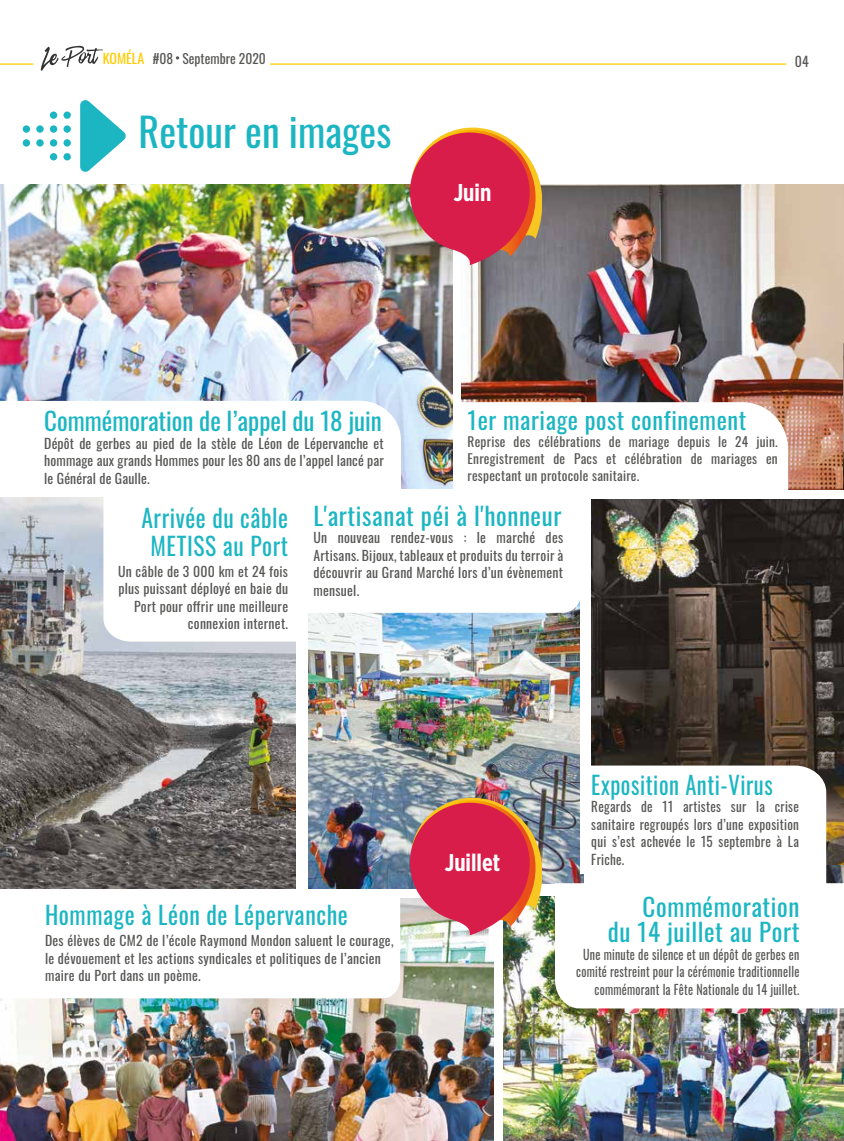
<style>
.page{position:relative;width:844px;height:1141px;background:#fff}
.page>*{position:absolute;margin:0;border:0;box-sizing:border-box;transform-origin:0 0}
.t1{font:40px "Oswald";color:#1cb6c3}
.t2{font:25px/25px "Oswald";letter-spacing:.025em;color:#1cb6c3;text-align:right}
.t3{font:25px "Oswald";color:#1cb6c3}
.t4{font:25px/27.5px "Oswald";letter-spacing:.025em;color:#1cb6c3;text-align:center;scale:.94 1}
.t5{font:25px "Oswald";letter-spacing:.025em;color:#1cb6c3;scale:.95 1}
.t6{font:25px "Oswald";letter-spacing:.025em;color:#1cb6c3;scale:.9 1}
.t7{font:24.25px "Oswald";letter-spacing:.025em;color:#1cb6c3}
.t8{font:700 24.25px "Gotham X Narrow";color:#fff}
.t9{font:13.88px "Oswald";color:#575756}
.t10{font:13.75px/17.5px "Oswald";letter-spacing:.02em;color:#575756;text-align:justify}
.t11{font:13.75px/17.5px "Oswald";letter-spacing:.02em;color:#575756;text-align:right;scale:.87 1}
.t12{font:13.75px/17.5px "Oswald";letter-spacing:.02em;color:#575756;text-align:justify;scale:.95 1}
.t13{font:13.5px "Oswald";color:#575756}
.t14{font:13.38px/17px "Oswald";letter-spacing:.02em;color:#575756;text-align:justify}
.s1{font-size:13.88px;color:#fc0}
</style>
<div class="page">
<hr style="left:262px;top:63px;width:524px;height:2px;background:#fc0">
<hr style="left:0;top:63px;width:33px;height:2px;background:#fc0">
<div style="left:153px;top:48px;width:116px;height:19px;background:#fff"></div>
<svg style="left:41px;top:46px;width:62px;height:25px"></svg>
<svg style="left:176px;top:56px;width:3px;height:4px"></svg>
<img style="left:0;top:642px;width:296px;height:247px">
<img style="left:308px;top:642px;width:272px;height:247px">
<img style="left:461px;top:184px;width:382px;height:306px">
<img style="left:503px;top:896px;width:340px;height:245px">
<img style="left:843px;top:344px;width:1px;height:280px">
<img style="left:0;top:898px;width:493px;height:243px">
<img style="left:0;top:185px;width:452px;height:216px">
<img style="left:591px;top:499px;width:252px;height:267px">
<svg style="left:80px;top:100px;width:46px;height:72px"></svg>
<div style="left:63px;top:111px;width:8px;height:8px;background:#1cb6c3;border-radius:50%"></div>
<div style="left:63px;top:125px;width:8px;height:8px;background:#1cb6c3;border-radius:50%"></div>
<div style="left:63px;top:139px;width:8px;height:8px;background:#1cb6c3;border-radius:50%"></div>
<div style="left:63px;top:153px;width:8px;height:7px;background:#1cb6c3;border-radius:50%"></div>
<div style="left:50px;top:111px;width:7px;height:8px;background:#1cb6c3;border-radius:50%"></div>
<div style="left:50px;top:125px;width:7px;height:8px;background:#1cb6c3;border-radius:50%"></div>
<div style="left:50px;top:139px;width:7px;height:8px;background:#1cb6c3;border-radius:50%"></div>
<div style="left:50px;top:153px;width:7px;height:7px;background:#1cb6c3;border-radius:50%"></div>
<div style="left:36px;top:125px;width:8px;height:8px;background:#1cb6c3;border-radius:50%"></div>
<div style="left:36px;top:139px;width:8px;height:8px;background:#1cb6c3;border-radius:50%"></div>
<div style="left:23px;top:125px;width:7px;height:8px;background:#1cb6c3;border-radius:50%"></div>
<div style="left:23px;top:139px;width:7px;height:8px;background:#1cb6c3;border-radius:50%"></div>
<svg style="left:409px;top:128px;width:133px;height:137px;background:#d35261"></svg>
<svg style="left:0;top:898px;width:400px;height:100px"></svg>
<div style="left:490px;top:884px;width:353px;height:12px;background:#fff"></div>
<img style="left:0;top:401px;width:788px;height:241px">
<img style="left:409px;top:798px;width:133px;height:137px">
<svg style="left:555px;top:766px;width:289px;height:242px"></svg>
<p class="t13" style="left:103px;top:46px;width:164px"><span class="s1">KOMÉLA</span> #08 Septembre 2020</p>
<p class="t9" style="left:794px;top:49px;width:15px">04</p>
<h1 class="t1" style="left:139px;top:96px;width:254px">Retour en images</h1>
<h3 class="t8" style="left:453px;top:178px;width:39px">Juin</h3>
<h2 class="t3" style="left:44px;top:399px;width:339px">Commémoration de l’appel du 18 juin</h2>
<p class="t10" style="left:44px;top:433px;width:341px">Dépôt de gerbes au pied de la stèle de Léon de Lépervanche et hommage aux grands Hommes pour les 80 ans de l’appel lancé par le Général de Gaulle.</p>
<h3 class="t7" style="left:467px;top:399px;width:280px">1er mariage post confinement</h3>
<p class="t14" style="left:467px;top:432px;width:312px">Reprise des célébrations de mariage depuis le 24 juin.<br>Enregistrement de Pacs et célébration de mariages en respectant un protocole sanitaire.</p>
<h2 class="t4" style="left:141px;top:502px;width:157px">Arrivée du câble<br>METISS au Port</h2>
<p class="t10" style="left:118px;top:561px;width:171px;text-align:right">Un câble de 3 000 km et 24 fois plus puissant déployé en baie du<br>Port pour offrir une meilleure connexion internet.</p>
<h2 class="t2" style="left:313px;top:501px;width:249px">L'artisanat péi à l'honneur</h2>
<p class="t10" style="left:313px;top:528px;width:251px">Un nouveau rendez-vous : le marché des Artisans. Bijoux, tableaux et produits du terroir à découvrir au Grand Marché lors d’un évènement mensuel.</p>
<h2 class="t5" style="left:45px;top:893px;width:320px">Hommage à Léon de Lépervanche</h2>
<p class="t10" style="left:45px;top:931px;width:350px;text-align:left">Des élèves de CM2 de l’école Raymond Mondon saluent le courage, le dévouement et les actions syndicales et politiques de l’ancien maire du Port dans un poème.</p>
<h3 class="t8" style="left:444px;top:848px;width:57px">Juillet</h3>
<h2 class="t6" style="left:591px;top:762px;width:203px">Exposition Anti-Virus</h2>
<p class="t12" style="left:591px;top:797px;width:220px">Regards de 11 artistes sur la crise sanitaire regroupés lors d’une exposition qui s’est achevée le 15 septembre à La Friche.</p>
<h2 class="t2" style="left:607px;top:892px;width:193px">Commémoration<br>du 14 juillet au Port</h2>
<p class="t11" style="left:576px;top:944px;width:258px">Une minute de silence et un dépôt de gerbes en comité restreint pour la cérémonie traditionnelle commémorant la Fête Nationale du 14 juillet.</p>
</div>
